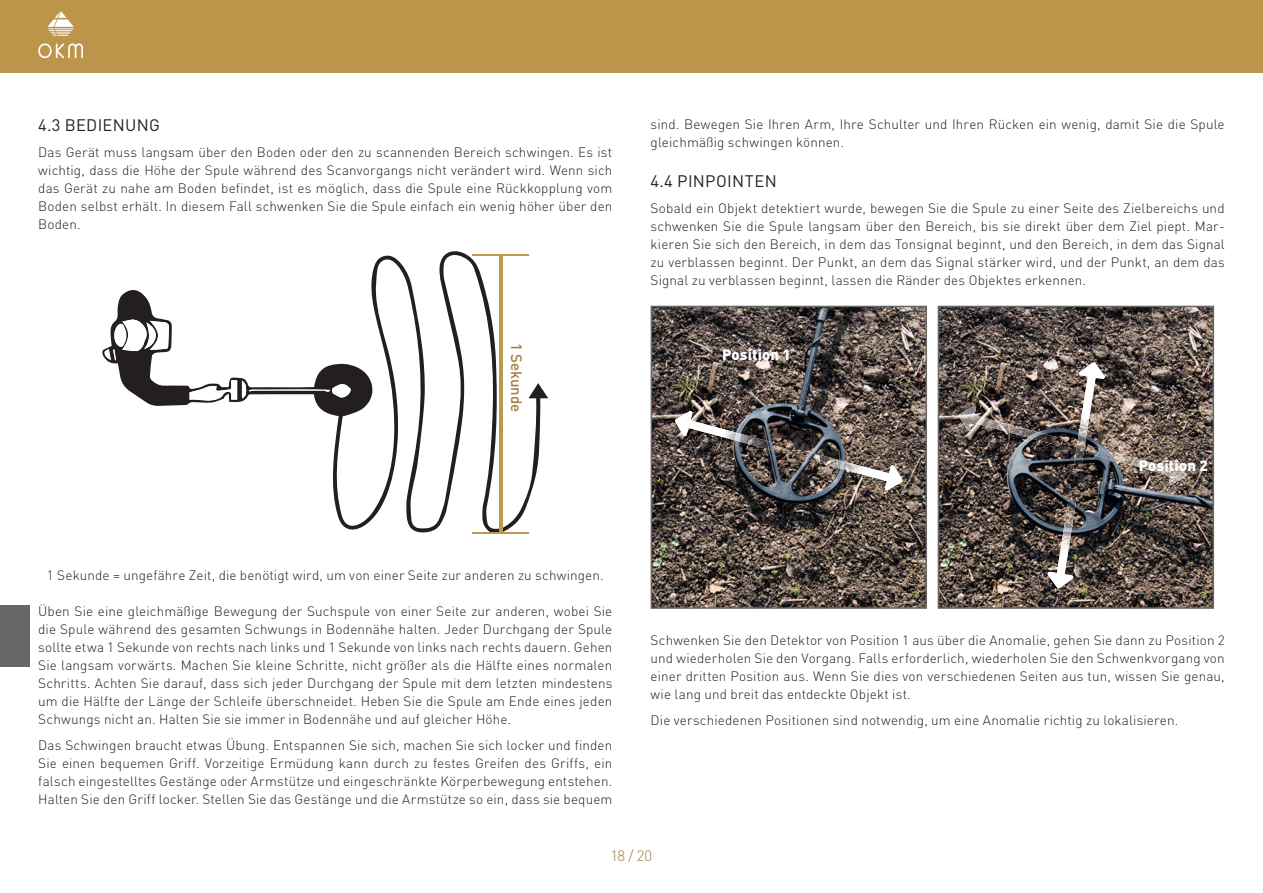
<style>
.page{position:relative;width:1263px;height:893px;background:#fff}
.page>*{position:absolute;margin:0;border:0;box-sizing:border-box;transform-origin:0 0}
.t1{font:16.5px "DIN Pro";letter-spacing:.02em;color:#231f20}
.t2{font:900 15px "DIN Pro";letter-spacing:.01em;color:#fff}
.t3{font:500 15px "DIN Pro";letter-spacing:-.015em;color:#a17e42}
.t4{font:300 15px "DIN Pro";color:#a17e42}
.t5{font:300 13.5px/18px "DIN Pro";letter-spacing:.01em;color:#231f20;text-align:justify}
</style>
<div class="page">
<img style="left:651px;top:306px;width:276px;height:303px">
<img style="left:742px;top:435px;width:38px;height:17px">
<img style="left:675px;top:411px;width:72px;height:31px">
<img style="left:833px;top:459px;width:70px;height:31px">
<img style="left:802px;top:451px;width:36px;height:16px">
<img style="left:938px;top:306px;width:276px;height:303px">
<img style="left:1073px;top:431px;width:14px;height:40px">
<img style="left:1078px;top:362px;width:27px;height:73px">
<img style="left:1047px;top:518px;width:27px;height:70px">
<img style="left:1065px;top:488px;width:13px;height:34px">
<img style="left:1026px;top:429px;width:37px;height:17px">
<img style="left:958px;top:406px;width:73px;height:31px">
<img style="left:1117px;top:454px;width:69px;height:31px">
<img style="left:1086px;top:445px;width:36px;height:16px">
<svg style="left:102px;top:251px;width:446px;height:282px"></svg>
<svg style="left:190px;top:380px;width:161px;height:23px"></svg>
<svg style="left:113px;top:319px;width:56px;height:41px"></svg>
<hr style="left:499px;top:255px;width:3px;height:279px;background:#bd974f">
<hr style="left:473px;top:254px;width:56px;height:2px;background:#bd974f">
<hr style="left:473px;top:532px;width:56px;height:2px;background:#bd974f">
<div style="left:0;top:0;width:1263px;height:72px;background:#bc954b"></div>
<svg style="left:47px;top:11px;width:27px;height:25px"></svg>
<svg style="left:38px;top:43px;width:45px;height:15px"></svg>
<div style="left:0;top:605px;width:30px;height:62px;background:#676768"></div>
<p class="t1" style="left:38px;top:112px;width:123px">4.3 BEDIENUNG</p>
<p class="t5" style="left:38px;top:142px;width:576px">Das Gerät muss langsam über den Boden oder den zu scannenden Bereich schwingen. Es ist wichtig, dass die Höhe der Spule während des Scanvorgangs nicht verändert wird. Wenn sich das Gerät zu nahe am Boden befindet, ist es möglich, dass die Spule eine Rückkopplung vom Boden selbst erhält. In diesem Fall schwenken Sie die Spule einfach ein wenig höher über den Boden.</p>
<p class="t5" style="left:651px;top:114px;width:576px">sind. Bewegen Sie Ihren Arm, Ihre Schulter und Ihren Rücken ein wenig, damit Sie die Spule gleichmäßig schwingen können.</p>
<p class="t1" style="left:651px;top:168px;width:128px">4.4 PINPOINTEN</p>
<p class="t5" style="left:651px;top:198px;width:576px">Sobald ein Objekt detektiert wurde, bewegen Sie die Spule zu einer Seite des Zielbereichs und schwenken Sie die Spule langsam über den Bereich, bis sie direkt über dem Ziel piept. Mar&shy;kieren Sie sich den Bereich, in dem das Tonsignal beginnt, und den Bereich, in dem das Signal zu verblassen beginnt. Der Punkt, an dem das Signal stärker wird, und der Punkt, an dem das Signal zu verblassen beginnt, lassen die Ränder des Objektes erkennen.</p>
<p class="t3" style="left:529px;top:343px;width:70px;rotate:90deg">1 Sekunde</p>
<p class="t2" style="left:722px;top:341px;width:70px">Position 1</p>
<p class="t2" style="left:1139px;top:452px;width:70px">Position 2</p>
<p class="t5" style="left:47px;top:565px;width:558px">1 Sekunde = ungefähre Zeit, die benötigt wird, um von einer Seite zur anderen zu schwingen.</p>
<p class="t5" style="left:38px;top:601px;width:576px">Üben Sie eine gleichmäßige Bewegung der Suchspule von einer Seite zur anderen, wobei Sie die Spule während des gesamten Schwungs in Bodennähe halten. Jeder Durchgang der Spule sollte etwa 1 Sekunde von rechts nach links und 1 Sekunde von links nach rechts dauern. Gehen Sie langsam vorwärts. Machen Sie kleine Schritte, nicht größer als die Hälfte eines normalen Schritts. Achten Sie darauf, dass sich jeder Durchgang der Spule mit dem letzten mindestens um die Hälfte der Länge der Schleife überschneidet. Heben Sie die Spule am Ende eines jeden Schwungs nicht an. Halten Sie sie immer in Bodennähe und auf gleicher Höhe.</p>
<p class="t5" style="left:38px;top:735px;width:576px">Das Schwingen braucht etwas Übung. Entspannen Sie sich, machen Sie sich locker und finden Sie einen bequemen Griff. Vorzeitige Ermüdung kann durch zu festes Greifen des Griffs, ein falsch eingestelltes Gestänge oder Armstütze und eingeschränkte Körperbewegung entstehen.<br>Halten Sie den Griff locker. Stellen Sie das Gestänge und die Armstütze so ein, dass sie bequem</p>
<p class="t5" style="left:651px;top:630px;width:576px">Schwenken Sie den Detektor von Position 1 aus über die Anomalie, gehen Sie dann zu Position 2 und wiederholen Sie den Vorgang. Falls erforderlich, wiederholen Sie den Schwenkvorgang von einer dritten Position aus. Wenn Sie dies von verschiedenen Seiten aus tun, wissen Sie genau, wie lang und breit das entdeckte Objekt ist.</p>
<p class="t5" style="left:651px;top:710px;width:529px">Die verschiedenen Positionen sind notwendig, um eine Anomalie richtig zu lokalisieren.</p>
<p class="t4" style="left:611px;top:844px;width:43px">18 / 20</p>
</div>
